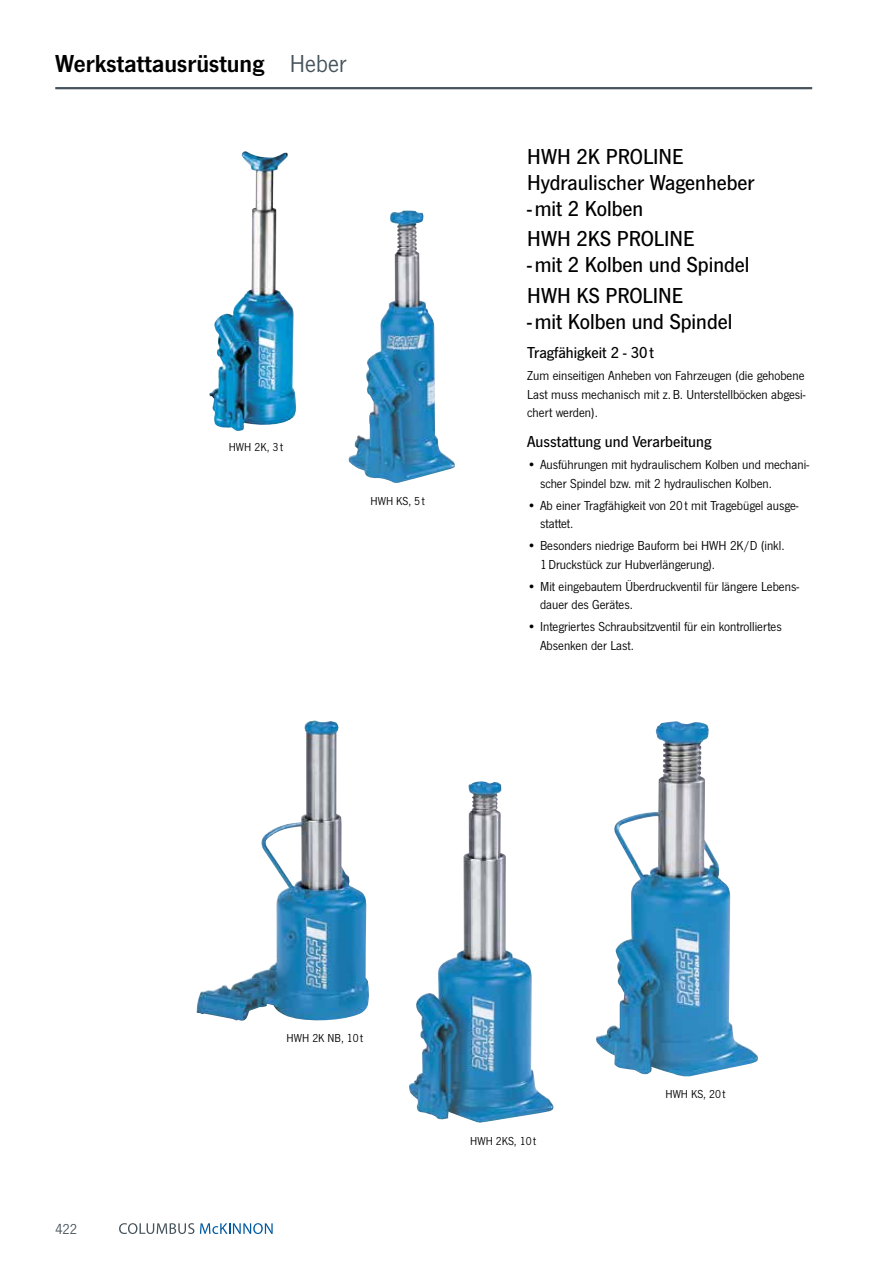
<style>
.page{position:relative;width:893px;height:1263px;background:#fff}
.page>*{position:absolute;margin:0;border:0;box-sizing:border-box;transform-origin:0 0}
.t1{font:25.5px "News Got Dem";color:#000}
.t2{font:500 22.5px/26.1px "News Got";color:#000}
.t3{font:500 16.5px "News Got";color:#000}
.t4{font:15px "News Got";color:#46535b}
.t5{font:13.5px/18.6px "News Got";color:#000}
.t6{font:12px "News Got";color:#000}
.s1{font-family:"News Got";color:#46535b}
</style>
<div class="page">
<img style="left:209px;top:151px;width:87px;height:280px">
<img style="left:409px;top:781px;width:145px;height:342px">
<img style="left:596px;top:721px;width:162px;height:356px">
<img style="left:348px;top:210px;width:107px;height:273px">
<img style="left:196px;top:720px;width:173px;height:301px">
<hr style="left:55px;top:87px;width:757px;height:2px;background:#46535b">
<svg style="left:119px;top:1223px;width:75px;height:11px"></svg>
<svg style="left:200px;top:1223px;width:73px;height:11px"></svg>
<h1 class="t1" style="left:55px;top:49px;width:293px">Werkstattausrüstung <span class="s1">Heber</span></h1>
<p class="t6" style="left:229px;top:440px;width:56px">HWH 2K, 3 t</p>
<p class="t6" style="left:371px;top:495px;width:55px">HWH KS, 5 t</p>
<h2 class="t2" style="left:527px;top:144px;width:229px">HWH 2K PROLINE<br>Hydraulischer Wagenheber -mit 2 Kolben</h2>
<h2 class="t2" style="left:527px;top:226px;width:224px">HWH 2KS PROLINE<br>-mit 2 Kolben und Spindel</h2>
<h2 class="t2" style="left:527px;top:282px;width:207px">HWH KS PROLINE<br>-mit Kolben und Spindel</h2>
<p class="t3" style="left:527px;top:343px;width:128px">Tragfähigkeit 2 - 30t</p>
<p class="t5" style="left:527px;top:367px;width:280px;text-align:justify">Zum einseitigen Anheben von Fahrzeugen (die gehobene Last muss mechanisch mit z.B. Unterstellböcken abgesi&shy;chert werden).</p>
<p class="t3" style="left:527px;top:432px;width:186px">Ausstattung und Verarbeitung</p>
<p class="t5" style="left:540px;top:455px;width:271px;text-indent:-13px">• Ausführungen mit hydraulischem Kolben und mechani&shy;scher Spindel bzw. mit 2 hydraulischen Kolben.</p>
<p class="t5" style="left:540px;top:496px;width:260px;text-indent:-13px">• Ab einer Tragfähigkeit von 20 t mit Tragebügel ausge&shy;stattet.</p>
<p class="t5" style="left:540px;top:536px;width:246px;text-indent:-13px">• Besonders niedrige Bauform bei HWH 2K/D (inkl.<br>1Druckstück zur Hubverlängerung).</p>
<p class="t5" style="left:540px;top:577px;width:261px;text-indent:-13px">• Mit eingebautem Überdruckventil für längere Lebens&shy;dauer des Gerätes.</p>
<p class="t5" style="left:540px;top:618px;width:243px;text-indent:-13px">• Integriertes Schraubsitzventil für ein kontrolliertes<br>Absenken der Last.</p>
<p class="t4" style="left:55px;top:1221px;width:23px">422</p>
<p class="t6" style="left:287px;top:1031px;width:78px">HWH 2K NB, 10 t</p>
<p class="t6" style="left:470px;top:1134px;width:67px">HWH 2KS, 10 t</p>
<p class="t6" style="left:665px;top:1088px;width:61px">HWH KS, 20 t</p>
</div>
